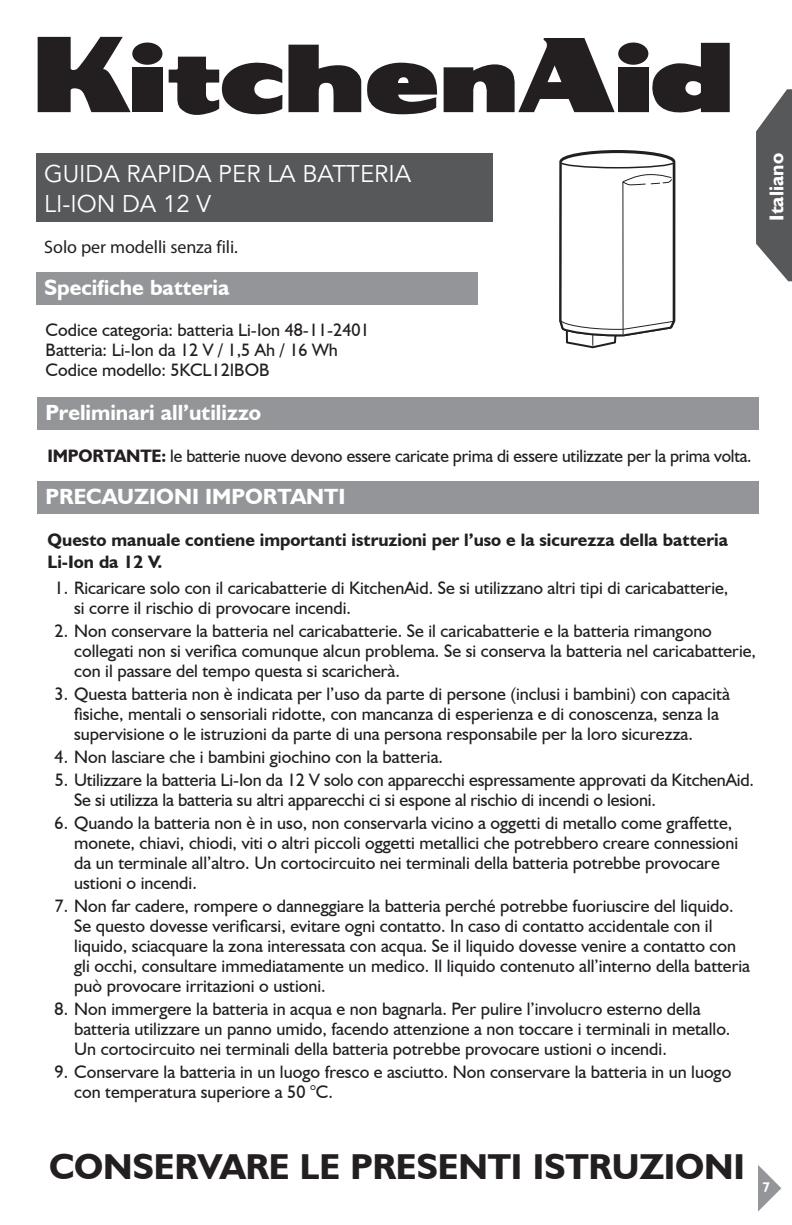
<style>
.page{position:relative;width:792px;height:1225px;background:#fff}
.page>*{position:absolute;margin:0;border:0;box-sizing:border-box;transform-origin:0 0}
.t1{font:700 36px "Humanist 521 BT";letter-spacing:-.005em;color:#231f20}
.t2{font:24px/30px "Avenir LT Std";color:#fff}
.t3{font:700 22px "Humanist 521 BT";color:#fff}
.t4{font:700 20px "Humanist 521 BT";color:#fff}
.t5{font:18px/20px "Humanist 521 BT";color:#231f20}
.t6{font:700 18px/21.6px "Humanist 521 BT";color:#231f20}
.t7{font:18px "Myriad Pro";letter-spacing:-.005em;color:#231f20}
.t8{font:700 14px "Humanist 521 BT";color:#fff}
.s1{font-weight:700}
</style>
<div class="page">
<svg style="left:758px;top:1165px;width:23px;height:46px"></svg>
<svg style="left:756px;top:89px;width:35px;height:192px"></svg>
<svg style="left:38px;top:37px;width:92px;height:75px"></svg>
<div style="left:133px;top:68px;width:30px;height:44px;background:#231f20"></div>
<div style="left:132px;top:43px;width:30px;height:22px;background:#231f20;border-radius:50%"></div>
<svg style="left:443px;top:38px;width:286px;height:75px"></svg>
<div style="left:618px;top:68px;width:30px;height:44px;background:#231f20"></div>
<div style="left:618px;top:43px;width:30px;height:22px;background:#231f20;border-radius:50%"></div>
<svg style="left:168px;top:45px;width:269px;height:70px"></svg>
<svg style="left:559px;top:150px;width:116px;height:198px"></svg>
<div style="left:36px;top:273px;width:441px;height:32px;background:#939598"></div>
<div style="left:38px;top:398px;width:720px;height:32px;background:#939598"></div>
<div style="left:38px;top:481px;width:720px;height:32px;background:#939598"></div>
<div style="left:36px;top:153px;width:456px;height:69px;background:#57585a"></div>
<p class="t2" style="left:44px;top:159px;width:368px">GUIDA RAPIDA PER LA BATTERIA<br>LI‑ION DA 12 V</p>
<p class="t7" style="left:44px;top:236px;width:195px">Solo per modelli senza fili.</p>
<p class="t3" style="left:44px;top:274px;width:187px">Specifiche batteria</p>
<p class="t5" style="left:46px;top:319px;width:325px">Codice categoria: batteria Li-Ion 48-11-2401<br>Batteria: Li-Ion da 12 V / 1,5 Ah / 16 Wh<br>Codice modello: 5KCL12IBOB</p>
<p class="t3" style="left:46px;top:399px;width:217px">Preliminari all’utilizzo</p>
<p class="t6" style="left:47px;top:444px;width:33px">IMPORTANTE</p>
<p class="t5" style="left:161px;top:445px;width:591px"><span class="s1">:</span> le batterie nuove devono essere caricate prima di essere utilizzate per la prima volta.</p>
<p class="t3" style="left:46px;top:482px;width:14px">PRE</p>
<p class="t3" style="left:86px;top:482px;width:33px">CAUZ</p>
<p class="t3" style="left:149px;top:482px;width:99px">IONI IMPORTANT</p>
<p class="t3" style="left:338px;top:482px;width:9px">I</p>
<p class="t6" style="left:48px;top:529px;width:681px">Questo manuale contiene importanti istruzioni per l’uso e la sicurezza della batteria<br>Li-Ion da 12 V.</p>
<p class="t5" style="left:74px;top:577px;width:655px;text-indent:-20px">1. Ricaricare solo con il caricabatterie di KitchenAid. Se si utilizzano altri tipi di caricabatterie, si corre il rischio di provocare incendi.</p>
<p class="t5" style="left:74px;top:620px;width:683px;text-indent:-20px">2. Non conservare la batteria nel caricabatterie. Se il caricabatterie e la batteria rimangono collegati non si verifica comunque alcun problema. Se si conserva la batteria nel caricabatterie, con il passare del tempo questa si scaricherà.</p>
<p class="t5" style="left:74px;top:683px;width:656px;text-indent:-20px">3. Questa batteria non è indicata per l’uso da parte di persone (inclusi i bambini) con capacità fisiche, mentali o sensoriali ridotte, con mancanza di esperienza e di conoscenza, senza la supervisione o le istruzioni da parte di una persona responsabile per la loro sicurezza.</p>
<p class="t5" style="left:55px;top:746px;width:390px">4. Non lasciare che i bambini giochino con la batteria.</p>
<p class="t5" style="left:74px;top:769px;width:681px;text-indent:-19px">5. Utilizzare la batteria Li-Ion da 12 V solo con apparecchi espressamente approvati da KitchenAid.<br>Se si utilizza la batteria su altri apparecchi ci si espone al rischio di incendi o lesioni.</p>
<p class="t5" style="left:74px;top:812px;width:665px;text-indent:-20px">6. Quando la batteria non è in uso, non conservarla vicino a oggetti di metallo come graffette, monete, chiavi, chiodi, viti o altri piccoli oggetti metallici che potrebbero creare connessioni da un terminale all’altro. Un cortocircuito nei terminali della batteria potrebbe provocare ustioni o incendi.</p>
<p class="t5" style="left:74px;top:895px;width:677px;text-indent:-20px">7. Non far cadere, rompere o danneggiare la batteria perché potrebbe fuoriuscire del liquido.<br>Se questo dovesse verificarsi, evitare ogni contatto. In caso di contatto accidentale con il liquido, sciacquare la zona interessata con acqua. Se il liquido dovesse venire a contatto con gli occhi, consultare immediatamente un medico. Il liquido contenuto all’interno della batteria può provocare irritazioni o ustioni.</p>
<p class="t5" style="left:74px;top:998px;width:657px;text-indent:-20px">8. Non immergere la batteria in acqua e non bagnarla. Per pulire l’involucro esterno della batteria utilizzare un panno umido, facendo attenzione a non toccare i terminali in metallo.<br>Un cortocircuito nei terminali della batteria potrebbe provocare ustioni o incendi.</p>
<p class="t5" style="left:74px;top:1061px;width:658px;text-indent:-20px">9. Conservare la batteria in un luogo fresco e asciutto. Non conservare la batteria in un luogo con temperatura superiore a 50 °C.</p>
<p class="t4" style="left:763px;top:221px;width:69px;rotate:-90deg">Italiano</p>
<p class="t1" style="left:49px;top:1144px;width:691px">Conservare le presenti istruzioni</p>
<p class="t8" style="left:762px;top:1178px;width:9px">7</p>
</div>
